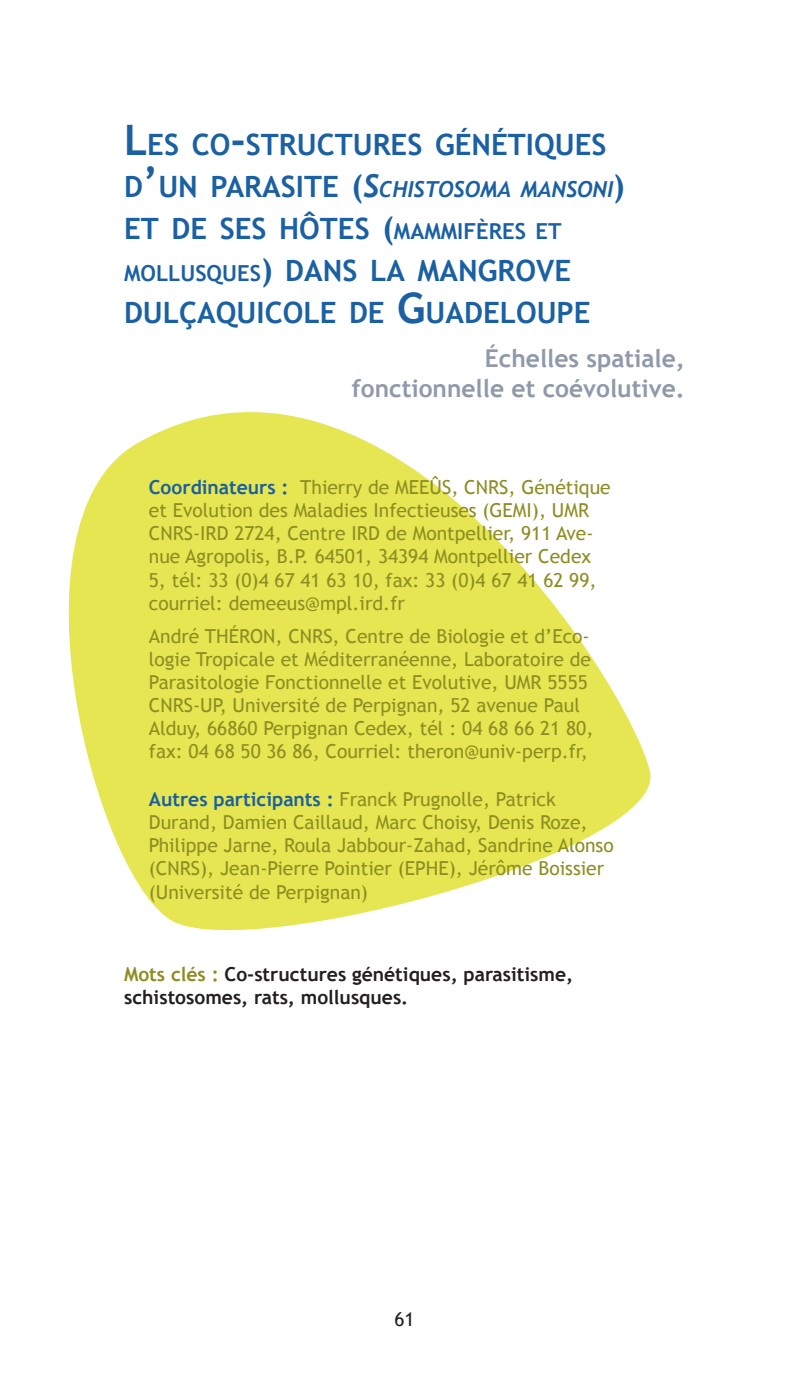
<style>
.page{position:relative;width:794px;height:1389px;background:#fff}
.page>*{position:absolute;margin:0;border:0;box-sizing:border-box;transform-origin:0 0}
.t1{font:700 29.4px/42px "Trebuchet MS";color:#1a60a2}
.t2{font:700 24.5px/29.4px "Trebuchet MS";color:#8f99a9;text-align:right}
.t3{font:italic 700 22.05px "Trebuchet";color:#1a60a2}
.t4{font:19.25px/23.1px "Trebuchet MS";color:#8e8d23}
.t5{font:700 19.25px/23.1px "Trebuchet MS";color:#231f20}
.t6{font:19.25px "Trebuchet MS";color:#231f20}
.s1{font-size:42px}
.s2{font-family:"Trebuchet MS";font-style:normal;font-size:29.4px}
.s3{font-family:"Trebuchet MS";font-style:normal;font-size:42px}
.s4{font-family:"Trebuchet MS";font-style:normal;font-size:31.5px}
.s5{font-size:31.5px}
.s6{font-size:22.05px}
.s7{font-weight:700;color:#1a60a2}
.s8{color:#8e8d23}
</style>
<div class="page">
<svg style="left:68px;top:412px;width:583px;height:519px;fill:#e5e651"></svg>
<h1 class="t1" style="left:124px;top:124px;width:484px"><span class="s1">L</span>es co<span class="s1">-</span>structures génétiques</h1>
<p class="t3" style="left:124px;top:176px;width:502px"><span class="s2">d</span><span class="s3">’</span><span class="s2">un parasite</span> <span class="s4">(</span><span class="s5">S</span>CHISTOSOMA MANSONI<span class="s4">)</span></p>
<h1 class="t1" style="left:124px;top:208px;width:468px">et de ses hôtes <span class="s5">(</span><span class="s6">mammifères et mollusques</span><span class="s5">)</span> dans la mangrove dulçaquicole de <span class="s1">G</span>uadeloupe</h1>
<p class="t2" style="left:352px;top:344px;width:334px">Échelles spatiale, fonctionnelle et coévolutive.</p>
<p class="t4" style="left:149px;top:476px;width:463px"><span class="s7">Coordinateurs :</span> Thierry de Meeûs, CNRS, Génétique et Evolution des Maladies Infectieuses (GEMI), UMR CNRS-IRD 2724, Centre IRD de Montpellier, 911 Ave&shy;nue Agropolis, B.P. 64501, 34394 Montpellier Cedex 5, tél: 33 (0)4 67 41 63 10, fax: 33 (0)4 67 41 62 99, courriel: demeeus@mpl.ird.fr</p>
<p class="t4" style="left:149px;top:625px;width:92px">André Théron</p>
<p class="t4" style="left:149px;top:625px;width:446px;text-indent:127px">, CNRS, Centre de Biologie et d’Eco&shy;logie Tropicale et Méditerranéenne, Laboratoire de Parasitologie Fonctionnelle et Evolutive, UMR 5555<br>CNRS-UP, Université de Perpignan, 52 avenue Paul Alduy, 66860 Perpignan Cedex, tél : 04 68 66 21 80, fax: 04 68 50 36 86, Courriel: theron@univ-perp.fr,</p>
<p class="t4" style="left:149px;top:788px;width:466px"><span class="s7">Autres participants :</span> Franck Prugnolle, Patrick Durand, Damien Caillaud, Marc Choisy, Denis Roze, Philippe Jarne, Roula Jabbour-Zahad, Sandrine Alonso (CNRS), Jean-Pierre Pointier (EPHE), Jérôme Boissier (Université de Perpignan)</p>
<p class="t5" style="left:124px;top:963px;width:451px"><span class="s8">Mots clés :</span> Co-structures génétiques, parasitisme, schistosomes, rats, mollusques.</p>
<p class="t6" style="left:394px;top:1308px;width:22px">61</p>
</div>
